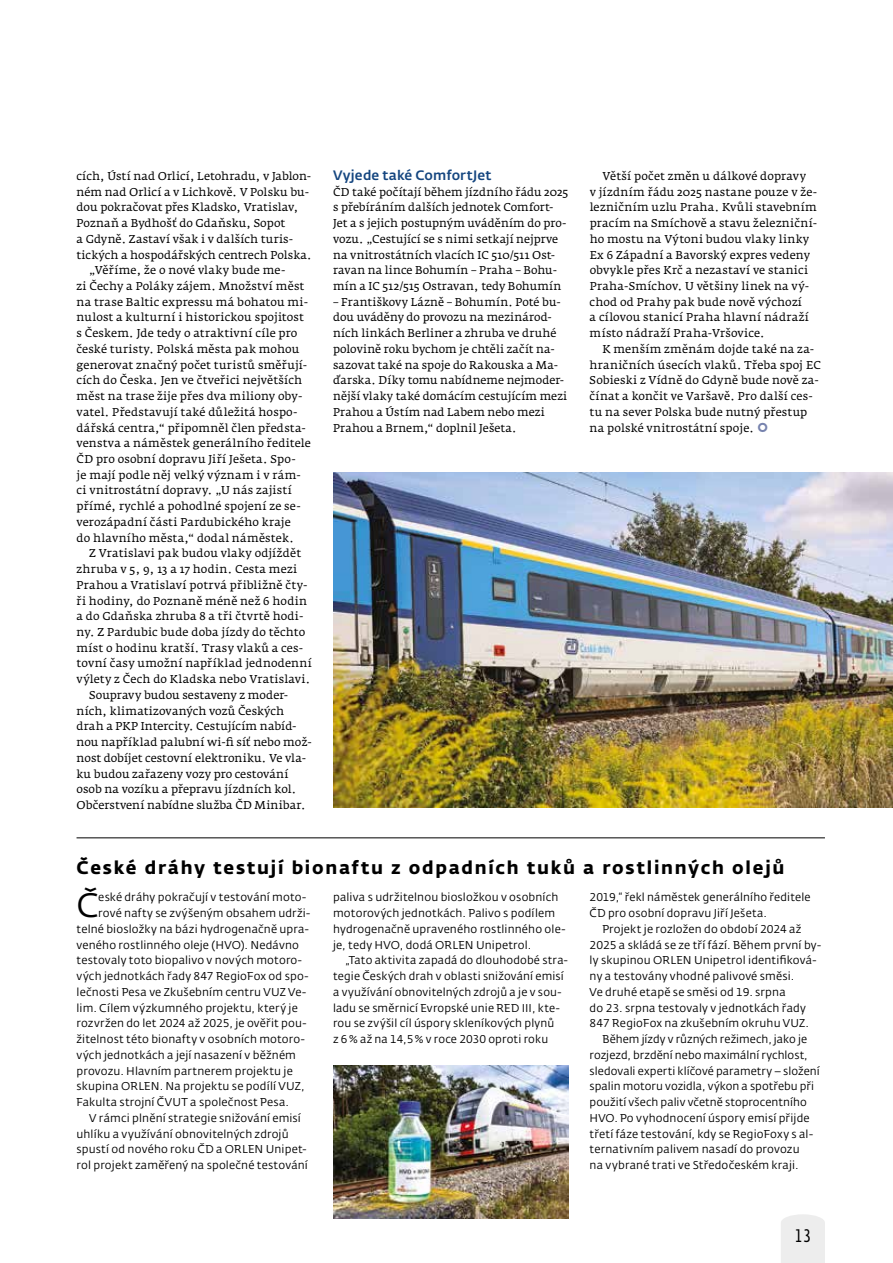
<style>
.page{position:relative;width:893px;height:1263px;background:#fff}
.page>*{position:absolute;margin:0;border:0;box-sizing:border-box;transform-origin:0 0}
.t1{font:33.6px "CD Fedra";color:#000}
.t2{font:700 18px "CD Fedra";letter-spacing:.095em;color:#000}
.t3{font:18px "CD Fedra Cond Pro";color:#000}
.t4{font:500 13.5px "CD Fedra";letter-spacing:.015em;color:#154680}
.t5{font:11.25px/15.8px "Fedra Serif A Pro";letter-spacing:.015em;color:#000}
.t6{font:11.25px/15.8px "CD Fedra";letter-spacing:.015em;color:#000}
.s1{font-weight:500;font-size:15px;color:#7783ae}
</style>
<div class="page">
<div style="left:781px;top:1214px;width:44px;height:49px;background:#ededed"></div>
<hr style="left:77px;top:837px;width:748px;height:1px;background:#000">
<img style="left:333px;top:472px;width:560px;height:336px">
<img style="left:333px;top:1065px;width:235px;height:153px">
<p class="t5" style="left:77px;top:168px;width:236px">cích, Ústí nad Orlicí, Letohradu, v Jablon-</p>
<p class="t5" style="left:77px;top:184px;width:234px">ném nad Orlicí a v Lichkově. V Polsku bu-</p>
<p class="t5" style="left:77px;top:200px;width:223px">dou pokračovat přes Kladsko, Vratislav,</p>
<p class="t5" style="left:77px;top:215px;width:210px">Poznaň a Bydhošť do Gdaňsku, Sopot</p>
<p class="t5" style="left:77px;top:231px;width:218px">a Gdyně. Zastaví však i v dalších turis-</p>
<p class="t5" style="left:77px;top:247px;width:237px">tických a hospodářských centrech Polska.</p>
<p class="t5" style="left:89px;top:262px;width:198px">„Věříme, že o nové vlaky bude me-</p>
<p class="t5" style="left:77px;top:278px;width:229px">zi Čechy a Poláky zájem. Množství měst</p>
<p class="t5" style="left:77px;top:294px;width:233px">na trase Baltic expressu má bohatou mi-</p>
<p class="t5" style="left:77px;top:310px;width:229px">nulost a kulturní i historickou spojitost</p>
<p class="t5" style="left:77px;top:325px;width:222px">s Českem. Jde tedy o atraktivní cíle pro</p>
<p class="t5" style="left:77px;top:341px;width:224px">české turisty. Polská města pak mohou</p>
<p class="t5" style="left:77px;top:357px;width:232px">generovat značný počet turistů směřují-</p>
<p class="t5" style="left:77px;top:373px;width:227px">cích do Česka. Jen ve čtveřici největších</p>
<p class="t5" style="left:77px;top:388px;width:227px">měst na trase žije přes dva miliony oby-</p>
<p class="t5" style="left:77px;top:404px;width:222px">vatel. Představují také důležitá hospo-</p>
<p class="t5" style="left:77px;top:420px;width:231px">dářská centra,“ připomněl člen předsta-</p>
<p class="t5" style="left:77px;top:435px;width:236px">venstva a náměstek generálního ředitele</p>
<p class="t5" style="left:77px;top:451px;width:221px">ČD pro osobní dopravu Jiří Ješeta. Spo-</p>
<p class="t5" style="left:77px;top:467px;width:226px">je mají podle něj velký význam i v rám-</p>
<p class="t5" style="left:77px;top:483px;width:217px">ci vnitrostátní dopravy. „U nás zajistí</p>
<p class="t5" style="left:77px;top:498px;width:226px">přímé, rychlé a pohodlné spojení ze se-</p>
<p class="t5" style="left:77px;top:514px;width:216px">verozápadní části Pardubického kraje</p>
<p class="t5" style="left:77px;top:530px;width:219px">do hlavního města,“ dodal náměstek.</p>
<p class="t5" style="left:89px;top:546px;width:213px">Z Vratislavi pak budou vlaky odjíždět</p>
<p class="t5" style="left:77px;top:561px;width:222px">zhruba v 5, 9, 13 a 17 hodin. Cesta mezi</p>
<p class="t5" style="left:77px;top:577px;width:232px">Prahou a Vratislaví potrvá přibližně čty-</p>
<p class="t5" style="left:77px;top:593px;width:232px">ři hodiny, do Poznaně méně než 6 hodin</p>
<p class="t5" style="left:77px;top:608px;width:228px">a do Gdaňska zhruba 8 a tři čtvrtě hodi-</p>
<p class="t5" style="left:77px;top:624px;width:230px">ny. Z Pardubic bude doba jízdy do těchto</p>
<p class="t5" style="left:77px;top:640px;width:228px">míst o hodinu kratší. Trasy vlaků a ces-</p>
<p class="t5" style="left:77px;top:656px;width:237px">tovní časy umožní například jednodenní</p>
<p class="t5" style="left:77px;top:671px;width:235px">výlety z Čech do Kladska nebo Vratislavi.</p>
<p class="t5" style="left:89px;top:687px;width:200px">Soupravy budou sestaveny z moder-</p>
<p class="t5" style="left:77px;top:703px;width:209px">ních, klimatizovaných vozů Českých</p>
<p class="t5" style="left:77px;top:719px;width:222px">drah a PKP Intercity. Cestujícím nabíd-</p>
<p class="t5" style="left:77px;top:734px;width:237px">nou například palubní wi-fi síť nebo mož-</p>
<p class="t5" style="left:77px;top:750px;width:231px">nost dobíjet cestovní elektroniku. Ve vla-</p>
<p class="t5" style="left:77px;top:766px;width:214px">ku budou zařazeny vozy pro cestování</p>
<p class="t5" style="left:77px;top:781px;width:221px">osob na vozíku a přepravu jízdních kol.</p>
<p class="t5" style="left:77px;top:797px;width:231px">Občerstvení nabídne služba ČD Minibar.</p>
<p class="t4" style="left:333px;top:167px;width:160px">Vyjede také ComfortJet</p>
<p class="t5" style="left:333px;top:184px;width:237px">ČD také počítají během jízdního řádu 2025 s přebíráním dalších jednotek Comfort-Jet a s jejich postupným uváděním do pro&shy;vozu. „Cestující se s nimi setkají nejprve na vnitrostátních vlacích IC 510/511 Ost&shy;ravan na lince Bohumín – Praha – Bohu&shy;mín a IC 512/515 Ostravan, tedy Bohumín</p>
<p class="t5" style="left:333px;top:294px;width:236px">– Františkovy Lázně – Bohumín. Poté bu&shy;dou uváděny do provozu na mezinárod&shy;ních linkách Berliner a zhruba ve druhé polovině roku bychom je chtěli začít na&shy;sazovat také na spoje do Rakouska a Ma&shy;ďarska. Díky tomu nabídneme nejmoder&shy;nější vlaky také domácím cestujícím mezi Prahou a Ústím nad Labem nebo mezi Prahou a Brnem,“ doplnil Ješeta.</p>
<p class="t5" style="left:590px;top:168px;width:229px;text-indent:13px">Větší počet změn u dálkové dopravy<br>v jízdním řádu 2025 nastane pouze v že&shy;lezničním uzlu Praha. Kvůli stavebním pracím na Smíchově a stavu železniční&shy;ho mostu na Výtoni budou vlaky linky Ex 6 Západní a Bavorský expres vedeny obvykle přes Krč a nezastaví ve stanici Praha-Smíchov. U většiny linek na vý&shy;chod od Prahy pak bude nově výchozí<br>a cílovou stanicí Praha hlavní nádraží místo nádraží Praha-Vršovice.</p>
<p class="t5" style="left:590px;top:341px;width:233px;text-indent:13px">K menším změnám dojde také na za&shy;hraničních úsecích vlaků. Třeba spoj EC Sobieski z Vídně do Gdyně bude nově za&shy;čínat a končit ve Varšavě. Pro další ces&shy;tu na sever Polska bude nutný přestup na polské vnitrostátní spoje. <span class="s1">○</span></p>
<h2 class="t2" style="left:77px;top:856px;width:709px">České dráhy testují bionaftu z odpadních tuků a rostlinných olejů</h2>
<h1 class="t1" style="left:77px;top:886px;width:23px">Č</h1>
<p class="t6" style="left:98px;top:890px;width:209px">eské dráhy pokračují v testování moto-</p>
<p class="t6" style="left:98px;top:905px;width:214px">rové nafty se zvýšeným obsahem udrži-</p>
<p class="t6" style="left:77px;top:921px;width:234px">telné biosložky na bázi hydrogenačně upra-</p>
<p class="t6" style="left:77px;top:937px;width:224px">veného rostlinného oleje (HVO). Nedávno</p>
<p class="t6" style="left:77px;top:953px;width:227px">testovaly toto biopalivo v nových motoro-</p>
<p class="t6" style="left:77px;top:968px;width:233px">vých jednotkách řady 847 RegioFox od spo-</p>
<p class="t6" style="left:77px;top:984px;width:231px">lečnosti Pesa ve Zkušebním centru VUZ Ve-</p>
<p class="t6" style="left:77px;top:1000px;width:223px">lim. Cílem výzkumného projektu, který je</p>
<p class="t6" style="left:77px;top:1016px;width:232px">rozvržen do let 2024 až 2025, je ověřit pou-</p>
<p class="t6" style="left:77px;top:1031px;width:230px">žitelnost této bionafty v osobních motoro-</p>
<p class="t6" style="left:77px;top:1047px;width:221px">vých jednotkách a její nasazení v běžném</p>
<p class="t6" style="left:77px;top:1063px;width:218px">provozu. Hlavním partnerem projektu je</p>
<p class="t6" style="left:77px;top:1079px;width:230px">skupina ORLEN. Na projektu se podílí VUZ,</p>
<p class="t6" style="left:77px;top:1094px;width:214px">Fakulta strojní ČVUT a společnost Pesa.</p>
<p class="t6" style="left:89px;top:1110px;width:213px">V rámci plnění strategie snižování emisí</p>
<p class="t6" style="left:77px;top:1126px;width:214px">uhlíku a využívání obnovitelných zdrojů</p>
<p class="t6" style="left:77px;top:1142px;width:231px">spustí od nového roku ČD a ORLEN Unipet-</p>
<p class="t6" style="left:77px;top:1157px;width:233px">rol projekt zaměřený na společné testování</p>
<p class="t6" style="left:333px;top:890px;width:234px">paliva s udržitelnou biosložkou v osobních motorových jednotkách. Palivo s podílem hydrogenačně upraveného rostlinného ole&shy;je, tedy HVO, dodá ORLEN Unipetrol.</p>
<p class="t6" style="left:333px;top:953px;width:236px;text-indent:13px">„Tato aktivita zapadá do dlouhodobé stra&shy;tegie Českých drah v oblasti snižování emisí a využívání obnovitelných zdrojů a je v sou&shy;ladu se směrnicí Evropské unie RED III, kte&shy;rou se zvýšil cíl úspory skleníkových plynů<br>z 6% až na 14,5% v roce 2030 oproti roku</p>
<p class="t6" style="left:590px;top:890px;width:222px">2019,“ řekl náměstek generálního ředitele<br>ČD pro osobní dopravu Jiří Ješeta.</p>
<p class="t6" style="left:590px;top:921px;width:233px;text-indent:13px">Projekt je rozložen do období 2024 až 2025 a skládá se ze tří fází. Během první by&shy;ly skupinou ORLEN Unipetrol identifiková&shy;ny a testovány vhodné palivové směsi.<br>Ve druhé etapě se směsi od 19. srpna<br>do 23. srpna testovaly v jednotkách řady 847 RegioFox na zkušebním okruhu VUZ.</p>
<p class="t6" style="left:590px;top:1031px;width:231px;text-indent:13px">Během jízdy v různých režimech, jako je rozjezd, brzdění nebo maximální rychlost, sledovali experti klíčové parametry – složení spalin motoru vozidla, výkon a spotřebu při použití všech paliv včetně stoprocentního HVO. Po vyhodnocení úspory emisí přijde třetí fáze testování, kdy se RegioFoxy s al&shy;ternativním palivem nasadí do provozu<br>na vybrané trati ve Středočeském kraji.</p>
<h2 class="t3" style="left:794px;top:1226px;width:18px">13</h2>
</div>
